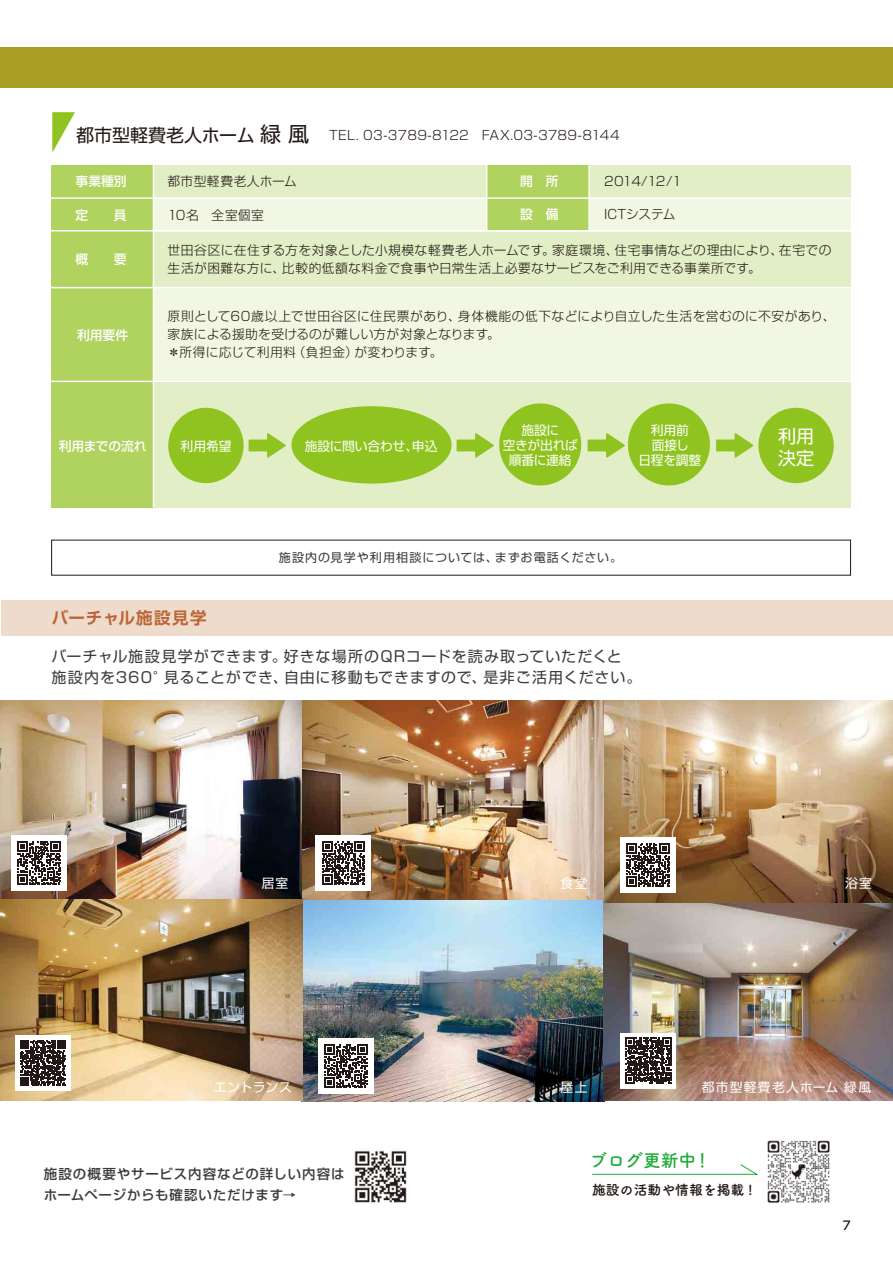
<style>
.page{position:relative;width:893px;height:1263px;background:#fff}
.page>*{position:absolute;margin:0;border:0;box-sizing:border-box;transform-origin:0 0}
.t1{font:18px "Shin Go Pr 6 N";color:#221815}
.t2{font:18px/22.5px "Shin Go Pr 6 N";color:#fff}
.t3{font:17.85px "Tsuku A Rd Gothic Std B";color:#22ac38}
.t4{font:700 16.5px "Shin Go Pr 6 N De";letter-spacing:.06em;color:#bb6536}
.t5{font:15px/21px "Shin Go Pr 6 N";letter-spacing:.06em;color:#3e3a39}
.t6{font:13.8px "Tsuku A Rd Gothic Std B";color:#221815}
.t7{font:500 13.5px/21px "Shin Go Pr 6 N";letter-spacing:.06em;color:#3e3a39}
.t8{font:300 12.75px/18px "Shin Go Pr 6 N";letter-spacing:.025em;color:#221815}
.t9{font:12.75px/15px "Shin Go Pr 6 N";color:#fff;text-align:center}
.t10{font:500 12.75px "Shin Go Pr 6 N";color:#fff}
.t11{font:12.75px/15px "Shin Go Pr 6 N";letter-spacing:-.03em;color:#fff;text-align:center}
.t12{font:12.75px "Shin Go Pr 6 N";letter-spacing:.095em;color:#fff}
.t13{font:300 12.75px "Shin Go Pr 6 N";letter-spacing:-.01em;color:#221815}
.t14{font:12px "Shin Go Pr 6 N";letter-spacing:.08em;color:#3e3a39}
.t15{font:500 12px "UD Shin Go NT Pro";color:#221815}
.s1{font-size:21px}
</style>
<div class="page">
<img style="left:0;top:899px;width:893px;height:202px">
<div style="left:52px;top:381px;width:799px;height:127px;background:#e2eec5"></div>
<div style="left:291px;top:406px;width:161px;height:78px;background:#8fc31f;border-radius:50%"></div>
<div style="left:168px;top:408px;width:76px;height:75px;background:#8fc31f;border-radius:50%"></div>
<div style="left:628px;top:403px;width:82px;height:82px;background:#8fc31f;border-radius:50%"></div>
<div style="left:499px;top:403px;width:82px;height:82px;background:#8fc31f;border-radius:50%"></div>
<div style="left:758px;top:408px;width:76px;height:75px;background:#8fc31f;border-radius:50%"></div>
<div style="left:52px;top:165px;width:799px;height:33px;background:#e2eec5"></div>
<div style="left:1px;top:601px;width:892px;height:35px;background:#efdbcb"></div>
<div style="left:52px;top:231px;width:799px;height:57px;background:#e2eec5"></div>
<div style="left:52px;top:198px;width:799px;height:33px;background:#f1f7e3"></div>
<div style="left:52px;top:288px;width:799px;height:93px;background:#f1f7e3"></div>
<div style="left:52px;top:165px;width:102px;height:33px;background:#b0d25e"></div>
<div style="left:52px;top:231px;width:102px;height:57px;background:#b0d25e"></div>
<div style="left:52px;top:381px;width:102px;height:127px;background:#b0d25e"></div>
<div style="left:52px;top:198px;width:102px;height:33px;background:#b0d25e"></div>
<div style="left:52px;top:288px;width:102px;height:93px;background:#b0d25e"></div>
<hr style="left:153px;top:165px;width:1px;height:342px;background:#fff">
<div style="left:487px;top:165px;width:102px;height:66px;background:#b0d25e"></div>
<hr style="left:588px;top:165px;width:2px;height:66px;background:#fff">
<hr style="left:486px;top:165px;width:1px;height:66px;background:#fff">
<svg style="left:249px;top:433px;width:37px;height:25px"></svg>
<svg style="left:457px;top:433px;width:37px;height:25px"></svg>
<svg style="left:716px;top:433px;width:37px;height:25px"></svg>
<svg style="left:588px;top:433px;width:37px;height:25px"></svg>
<div style="left:0;top:48px;width:893px;height:40px;background:#a89e24"></div>
<svg style="left:52px;top:112px;width:23px;height:41px"></svg>
<hr style="left:44px;top:381px;width:815px;height:1px;background:#fff">
<hr style="left:44px;top:287px;width:815px;height:1px;background:#fff">
<hr style="left:44px;top:230px;width:815px;height:1px;background:#fff">
<hr style="left:44px;top:197px;width:815px;height:2px;background:#fff">
<img style="left:0;top:701px;width:605px;height:198px">
<img style="left:605px;top:701px;width:288px;height:201px">
<img style="left:354px;top:1151px;width:53px;height:52px">
<div style="left:316px;top:835px;width:55px;height:56px;background:#fff"></div>
<svg style="left:322px;top:841px;width:43px;height:44px"></svg>
<div style="left:12px;top:835px;width:55px;height:56px;background:#fff"></div>
<svg style="left:18px;top:841px;width:43px;height:44px"></svg>
<div style="left:621px;top:837px;width:55px;height:55px;background:#fff"></div>
<svg style="left:627px;top:843px;width:43px;height:43px"></svg>
<div style="left:318px;top:1038px;width:55px;height:56px;background:#fff"></div>
<svg style="left:324px;top:1044px;width:43px;height:44px"></svg>
<div style="left:15px;top:1035px;width:56px;height:56px;background:#fff"></div>
<svg style="left:20px;top:1040px;width:46px;height:46px"></svg>
<svg style="left:621px;top:1033px;width:55px;height:55px"></svg>
<svg style="left:626px;top:1038px;width:45px;height:45px"></svg>
<svg style="left:592px;top:1164px;width:167px;height:11px"></svg>
<img style="left:767px;top:1140px;width:63px;height:63px">
<h1 class="t1" style="left:76px;top:120px;width:234px">都市型軽費老人ホーム<span class="s1">緑 風</span></h1>
<p class="t8" style="left:329px;top:125px;width:292px">TEL. 03-3789-8122　FAX.03-3789-8144</p>
<p class="t10" style="left:76px;top:171px;width:52px">事業種別</p>
<p class="t8" style="left:167px;top:171px;width:131px">都市型軽費老人ホーム</p>
<p class="t10" style="left:520px;top:171px;width:40px">開　所</p>
<p class="t8" style="left:604px;top:171px;width:79px">2014/12/1</p>
<p class="t10" style="left:520px;top:204px;width:40px">設　備</p>
<p class="t13" style="left:604px;top:204px;width:73px">ICTシステム</p>
<p class="t10" style="left:76px;top:204px;width:52px">定　　員</p>
<p class="t8" style="left:167px;top:205px;width:98px">10名　全室個室</p>
<p class="t10" style="left:76px;top:249px;width:52px">概　　要</p>
<p class="t8" style="left:168px;top:240px;width:665px">世田谷区に在住する方を対象とした小規模な軽費老人ホームです。家庭環境、住宅事情などの理由により、在宅での生活が困難な方に、比較的低額な料金で食事や日常生活上必要なサービスをご利用できる事業所です。</p>
<p class="t10" style="left:77px;top:324px;width:52px">利用要件</p>
<p class="t8" style="left:168px;top:306px;width:669px">原則として60歳以上で世田谷区に住民票があり、身体機能の低下などにより自立した生活を営むのに不安があり、家族による援助を受けるのが難しい方が対象となります。<br>＊所得に応じて利用料（負担金）が変わります。</p>
<p class="t10" style="left:59px;top:436px;width:90px">利用までの流れ</p>
<p class="t9" style="left:181px;top:438px;width:52px">利用希望</p>
<p class="t9" style="left:305px;top:438px;width:134px">施設に問い合わせ、申込</p>
<p class="t11" style="left:503px;top:422px;width:77px">施設に<br>空きが出れば順番に連絡</p>
<p class="t9" style="left:638px;top:422px;width:64px">利用前<br>面接し<br>日程を調整</p>
<h1 class="t2" style="left:778px;top:423px;width:37px">利用決定</h1>
<p class="t14" style="left:279px;top:548px;width:345px">施設内の見学や利用相談については、まずお電話ください。</p>
<p class="t4" style="left:52px;top:605px;width:156px">バーチャル施設見学</p>
<p class="t5" style="left:51px;top:645px;width:591px">バーチャル施設見学ができます。好きな場所のQRコードを読み取っていただくと<br>施設内を360°見ることができ、自由に移動もできますので、是非ご活用ください。</p>
<p class="t9" style="left:262px;top:874px;width:28px">居室</p>
<p class="t9" style="left:214px;top:1079px;width:79px">エントランス</p>
<p class="t7" style="left:44px;top:1162px;width:303px">施設の概要やサービス内容などの詳しい内容はホームページからも確認いただけます→</p>
<p class="t9" style="left:561px;top:874px;width:28px">食堂</p>
<p class="t9" style="left:845px;top:874px;width:28px">浴室</p>
<p class="t9" style="left:561px;top:1079px;width:28px">屋上</p>
<p class="t12" style="left:702px;top:1077px;width:171px">都市型軽費老人ホーム 緑風</p>
<h2 class="t3" style="left:590px;top:1146px;width:123px">ブログ更新中！</h2>
<p class="t6" style="left:592px;top:1179px;width:162px">施設の活動や情報を掲載 !</p>
<p class="t15" style="left:843px;top:1216px;width:9px">7</p>
</div>
